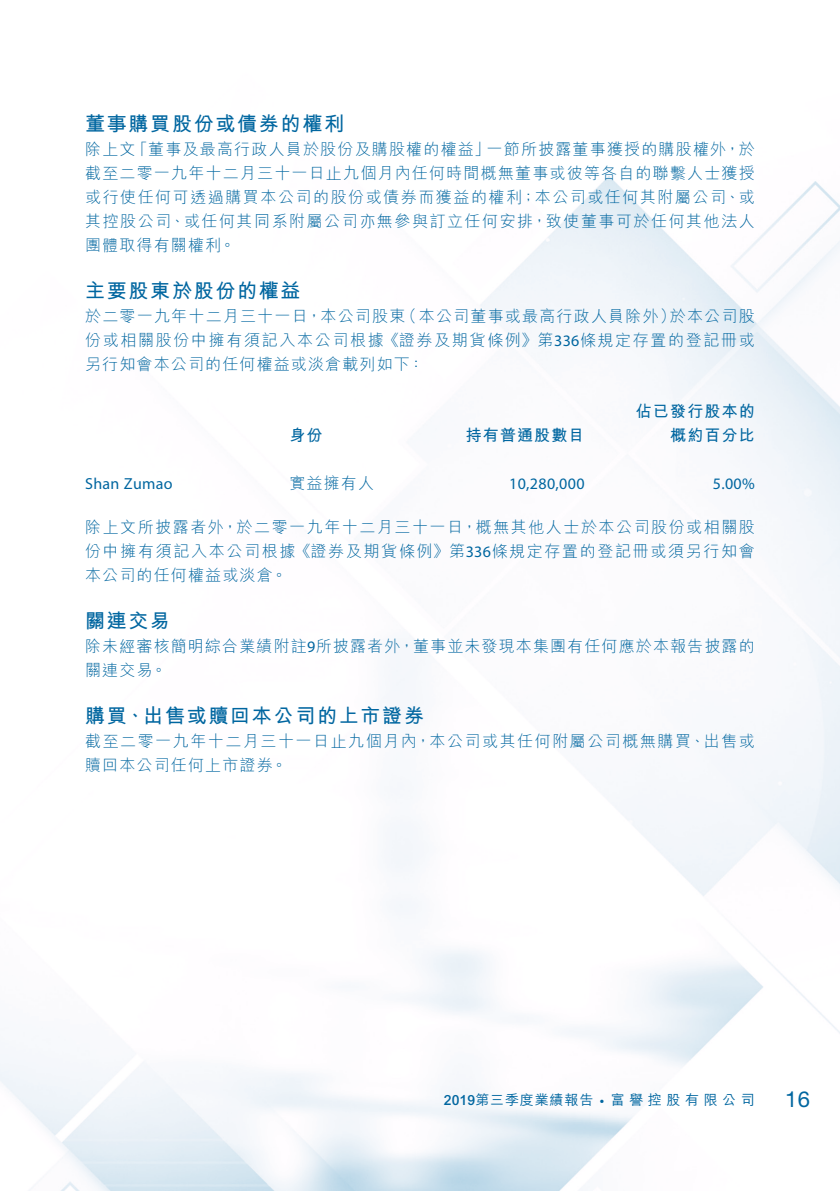
<style>
.page{position:relative;width:840px;height:1191px;background:#fff}
.page>*{position:absolute;margin:0;border:0;box-sizing:border-box;transform-origin:0 0}
.t1{font:22px "Helvetica Neue LT Std";color:#0066a0}
.t2{font:700 20px "M Hei HK";letter-spacing:.085em;color:#0066a0}
.t3{font:300 16px/24px "M Hei HK";letter-spacing:.095em;color:#0066a0;text-align:justify}
.t4{font:300 16px/24px "M Hei HK";letter-spacing:.07em;color:#0066a0}
.t5{font:16px "Myriad Pro";letter-spacing:.02em;color:#0066a0}
.t6{font:700 16px/24px "M Hei HK";letter-spacing:.07em;color:#0066a0;text-align:right}
.t7{font:500 14px "M Hei HK";letter-spacing:.06em;color:#0066a0}
.s1{font-family:"Myriad Pro";font-weight:400}
.s2{font-family:"Arial MT Std"}
.s3{font-family:"Myriad Pro";font-weight:600}
</style>
<div class="page">
<img style="left:0;top:176px;width:839px;height:1015px">
<p class="t2" style="left:85px;top:109px;width:260px">董事購買股份或債券的權利</p>
<p class="t3" style="left:85px;top:137px;width:671px">除上文「董事及最高行政人員於股份及購股權的權益」一節所披露董事獲授的購股權外，於截至二零一九年十二月三十一日止九個月內任何時間概無董事或彼等各自的聯繫人士獲授或行使任何可透過購買本公司的股份或債券而獲益的權利；本公司或任何其附屬公司、或其控股公司、或任何其同系附屬公司亦無參與訂立任何安排，致使董事可於任何其他法人團體取得有關權利。</p>
<p class="t2" style="left:85px;top:276px;width:217px">主要股東於股份的權益</p>
<p class="t3" style="left:85px;top:304px;width:670px">於二零一九年十二月三十一日，本公司股東（本公司董事或最高行政人員除外）於本公司股份或相關股份中擁有須記入本公司根據《證券及期貨條例》第<span class="s1">336</span>條規定存置的登記冊或另行知會本公司的任何權益或淡倉載列如下：</p>
<p class="t6" style="left:289px;top:421px;width:35px">身份</p>
<p class="t6" style="left:465px;top:421px;width:120px">持有普通股數目</p>
<p class="t6" style="left:635px;top:397px;width:120px">佔已發行股本的概約百分比</p>
<p class="t5" style="left:85px;top:473px;width:89px">Shan Zumao</p>
<p class="t3" style="left:289px;top:470px;width:86px">實益擁有人</p>
<p class="t5" style="left:509px;top:473px;width:77px">10,280,000</p>
<p class="t5" style="left:712px;top:473px;width:43px">5.00%</p>
<p class="t3" style="left:85px;top:515px;width:671px">除上文所披露者外，於二零一九年十二月三十一日，概無其他人士於本公司股份或相關股份中擁有須記入本公司根據《證券及期貨條例》第<span class="s1">336</span>條規定存置的登記冊或須另行知會本公司的任何權益或淡倉。</p>
<p class="t2" style="left:85px;top:606px;width:87px">關連交易</p>
<p class="t4" style="left:85px;top:634px;width:670px">除未經審核簡明綜合業績附註<span class="s1">9</span>所披露者外，董事並未發現本集團有任何應於本報告披露的關連交易。</p>
<p class="t2" style="left:85px;top:701px;width:340px">購買、出售或贖回本公司的上市證券</p>
<p class="t3" style="left:85px;top:728px;width:671px">截至二零一九年十二月三十一日止九個月內，本公司或其任何附屬公司概無購買、出售或贖回本公司任何上市證券。</p>
<p class="t7" style="left:443px;top:1089px;width:312px"><span class="s2">2019</span>第三季度業績報告 <span class="s3">•</span> 富 譽 控 股 有 限 公 司</p>
<h1 class="t1" style="left:784px;top:1086px;width:26px">16</h1>
</div>
